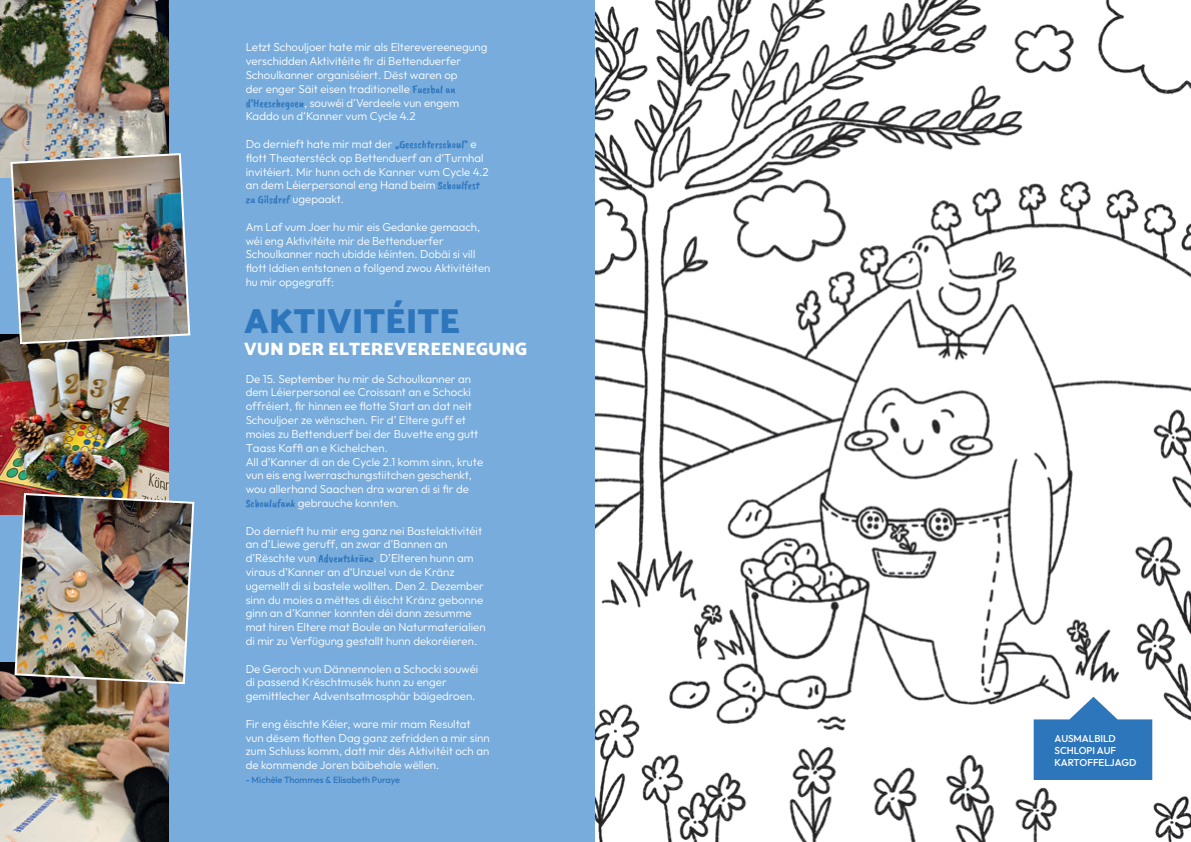
<style>
.page{position:relative;width:1191px;height:842px;background:#fff}
.page>*{position:absolute;margin:0;border:0;box-sizing:border-box;transform-origin:0 0}
.t1{font:900 35px "Catamaran";color:#2e76bc}
.t2{font:900 18px "Catamaran";color:#fff}
.t3{font:100 11.5px/13.8px "Outfit";color:#fff}
.t4{font:100 10px "Outfit";color:#fff}
.t5{font:100 9px "Outfit";color:#2e76bc}
.s1{font-family:"Caveat Brush";font-weight:400;color:#2e76bc}
</style>
<div class="page">
<div style="left:0;top:0;width:595px;height:842px;background:#78acdc"></div>
<img style="left:595px;top:0;width:596px;height:842px">
<img style="left:0;top:0;width:168px;height:178px">
<img style="left:0;top:334px;width:168px;height:181px">
<img style="left:0;top:662px;width:168px;height:180px">
<img style="left:9px;top:152px;width:182px;height:193px">
<img style="left:13px;top:492px;width:182px;height:193px">
<svg style="left:1033px;top:697px;width:119px;height:83px"></svg>
<p class="t3" style="left:246px;top:41px;width:243px">Letzt Schouljoer hate mir als Elterevereenegung verschidden Aktivitéite fir di Bettenduerfer Schoulkanner organiséiert. Dëst waren op<br>der enger Säit eisen traditionelle <span class="s1">Fuesbal an d’Heeschegoen</span>, souwéi d’Verdeele vun engem Kaddo un d‘Kanner vum Cycle 4.2</p>
<p class="t3" style="left:246px;top:137px;width:244px">Do dernieft hate mir mat der <span class="s1">„Geeschterschoul“</span> e flott Theaterstéck op Bettenduerf an d‘Turnhal invitéiert. Mir hunn och de Kanner vum Cycle 4.2 an dem Léierpersonal eng Hand beim <span class="s1">Schoulfest zu Gilsdref</span> ugepaakt.</p>
<p class="t3" style="left:246px;top:220px;width:246px">Am Laf vum Joer hu mir eis Gedanke gemaach, wéi eng Aktivitéite mir de Bettenduerfer Schoulkanner nach ubidde kéinten. Dobäi si vill flott Iddien entstanen a follgend zwou Aktivitéiten hu mir opgegraff:</p>
<p class="t1" style="left:244px;top:294px;width:217px">AKTIVITÉITE</p>
<p class="t2" style="left:244px;top:335px;width:284px">VUN DER ELTEREVEREENEGUNG</p>
<p class="t3" style="left:246px;top:372px;width:234px">De 15. September hu mir de Schoulkanner an dem Léierpersonal ee Croissant an e Schocki offréiert, fir hinnen ee flotte Start an dat neit Schouljoer ze wënschen. Fir d’ Eltere guff et moies zu Bettenduerf bei der Buvette eng gutt Taass Kaffi an e Kichelchen.</p>
<p class="t3" style="left:246px;top:455px;width:239px">All d’Kanner di an de Cycle 2.1 komm sinn, krute vun eis eng Iwerraschungstiitchen geschenkt, wou allerhand Saachen dra waren di si fir de <span class="s1">Schoulufank</span> gebrauche konnten.</p>
<p class="t3" style="left:246px;top:524px;width:241px">Do dernieft hu mir eng ganz nei Bastelaktivitéit an d’Liewe geruff, an zwar d’Bannen an d’Rëschte vun <span class="s1">Adventskränz</span>. D’Elteren hunn am viraus d’Kanner an d‘Unzuel vun de Kränz ugemellt di si bastele wollten. Den 2. Dezember sinn du moies a mëttes di éischt Kränz gebonne ginn an d’Kanner konnten déi dann zesumme mat hiren Eltere mat Boule an Naturmaterialien di mir zu Verfügung gestallt hunn dekoréieren.</p>
<p class="t3" style="left:246px;top:662px;width:234px">De Geroch vun Dännennolen a Schocki souwéi di passend Krëschtmusék hunn zu enger gemittlecher Adventsatmosphär bäigedroen.</p>
<p class="t3" style="left:246px;top:717px;width:245px">Fir eng éischte Kéier, ware mir mam Resultat vun dësem flotten Dag ganz zefridden a mir sinn zum Schluss komm, datt mir dës Aktivitéit och an de kommende Joren bäibehale wëllen.</p>
<p class="t5" style="left:246px;top:774px;width:156px">- Michèle Thommes &amp; Elisabeth Puraye</p>
<p class="t4" style="left:1054px;top:732px;width:63px">AUSMALBILD</p>
<p class="t4" style="left:1054px;top:744px;width:63px">SCHLOPI AUF</p>
<p class="t4" style="left:1054px;top:756px;width:84px">KARTOFFELJAGD</p>
</div>
